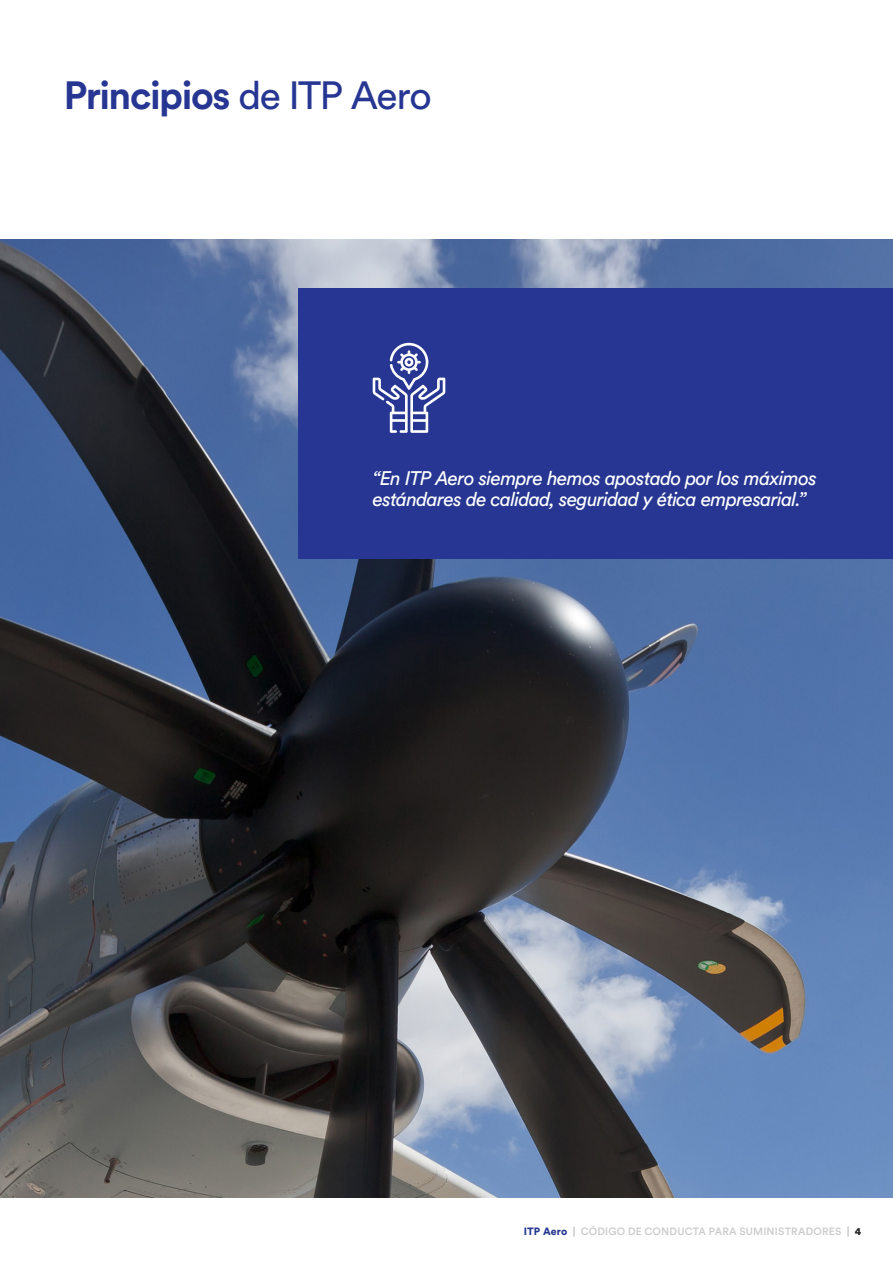
<style>
.page{position:relative;width:893px;height:1263px;background:#fff}
.page>*{position:absolute;margin:0;border:0;box-sizing:border-box;transform-origin:0 0}
.t1{font:700 39px "Circular Std";letter-spacing:-.035em;color:#263692}
.t2{font:italic 19.5px/21px "Circular Std";letter-spacing:-.035em;color:#fff}
.t3{font:500 10.5px "Circular Std";letter-spacing:.02em;color:#cacbcd}
.s1{font-weight:400}
.s2{font-weight:900;color:#263692}
.s3{color:#b6b7bb}
.s4{font-weight:900;color:#231f20}
</style>
<div class="page">
<img style="left:0;top:239px;width:893px;height:959px">
<div style="left:298px;top:289px;width:595px;height:270px;background:#263692"></div>
<svg style="left:373px;top:343px;width:72px;height:90px"></svg>
<p class="t1" style="left:64px;top:71px;width:369px">Principios <span class="s1">de ITP Aero</span></p>
<p class="t2" style="left:373px;top:467px;width:446px">“En ITP Aero siempre hemos apostado por los máximos estándares de calidad, seguridad y ética empresarial.”</p>
<p class="t3" style="left:524px;top:1225px;width:339px"><span class="s2">ITP Aero</span> <span class="s3">|</span> CÓDIGO DE CONDUCTA PARA SUMINISTRADORES <span class="s3">|</span> <span class="s4">4</span></p>
</div>
